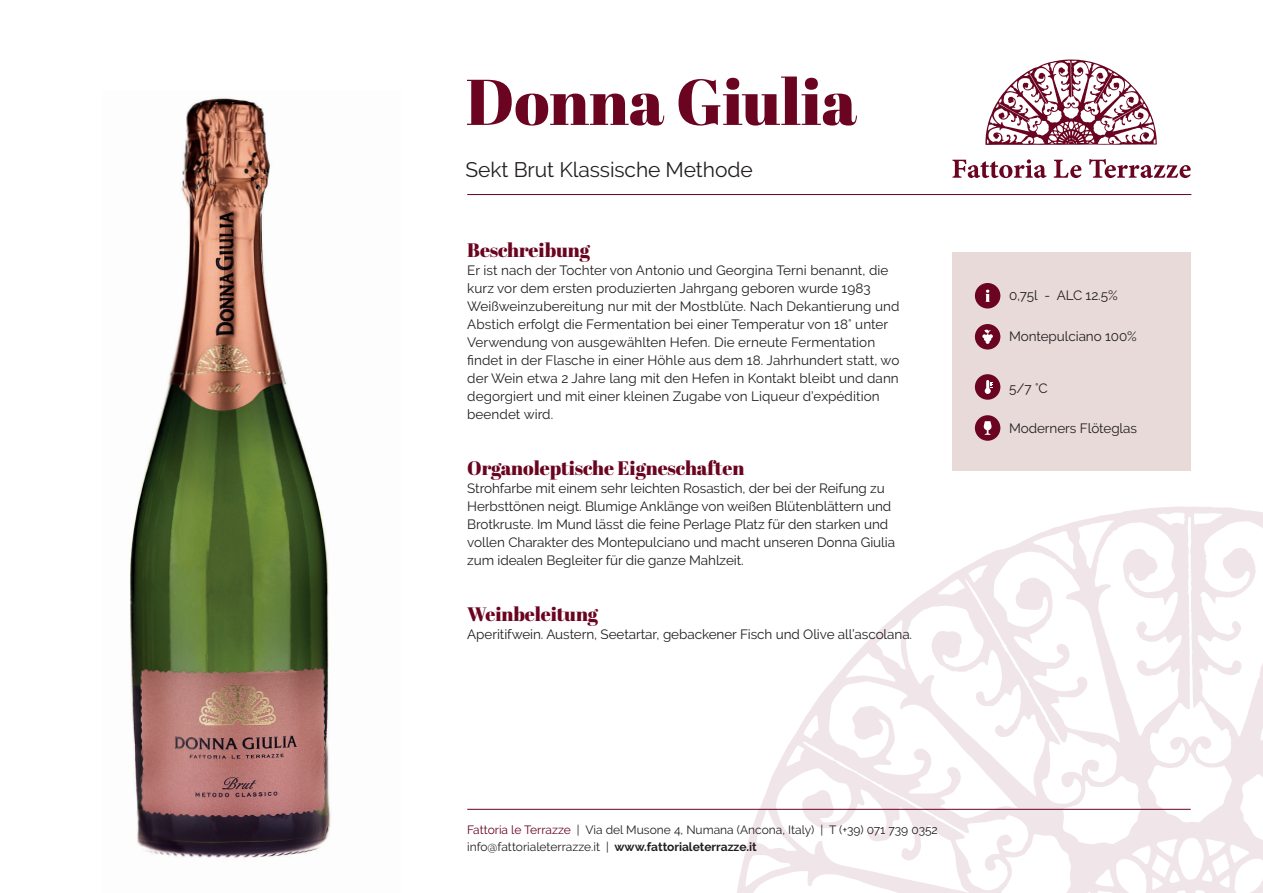
<style>
.page{position:relative;width:1263px;height:893px;background:#fff}
.page>*{position:absolute;margin:0;border:0;box-sizing:border-box;transform-origin:0 0}
.t1{font:64.5px "Abril Fatface";color:#6a0420}
.t2{font:21px "Raleway";letter-spacing:-.005em;color:#231f20}
.t3{font:19.5px "Abril Fatface";letter-spacing:-.005em;color:#6a0420}
.t4{font:13.5px/18px "Raleway";letter-spacing:-.005em;color:#231f20}
.t5{font:12px/16.5px "Raleway";color:#231f20}
.s1{color:#6a0420}
.s2{font-weight:700}
</style>
<div class="page">
<hr style="left:467px;top:194px;width:724px;height:1px;background:#6a0420">
<hr style="left:467px;top:809px;width:724px;height:1px;background:#6a0420">
<div style="left:952px;top:253px;width:239px;height:218px;background:#e8dad8"></div>
<svg style="left:985px;top:60px;width:172px;height:85px"></svg>
<svg style="left:952px;top:159px;width:94px;height:19px"></svg>
<svg style="left:1054px;top:160px;width:27px;height:18px"></svg>
<svg style="left:1089px;top:159px;width:102px;height:19px"></svg>
<div style="left:975px;top:283px;width:25px;height:25px;background:#6a0420;border-radius:50%"></div>
<svg style="left:985px;top:290px;width:5px;height:12px"></svg>
<div style="left:975px;top:374px;width:25px;height:26px;background:#6a0420;border-radius:50%"></div>
<svg style="left:985px;top:380px;width:8px;height:14px"></svg>
<div style="left:975px;top:415px;width:25px;height:26px;background:#6a0420;border-radius:50%"></div>
<svg style="left:984px;top:421px;width:7px;height:14px"></svg>
<div style="left:975px;top:324px;width:25px;height:26px;background:#6a0420;border-radius:50%"></div>
<svg style="left:982px;top:329px;width:11px;height:15px"></svg>
<svg style="left:732px;top:506px;width:531px;height:387px"></svg>
<img style="left:130px;top:98px;width:201px;height:760px">
<h1 class="t1" style="left:466px;top:57px;width:393px">Donna Giulia</h1>
<h2 class="t2" style="left:466px;top:157px;width:289px">Sekt Brut Klassische Methode</h2>
<h3 class="t3" style="left:467px;top:236px;width:124px">Beschreibung</h3>
<p class="t4" style="left:467px;top:261px;width:434px">Er ist nach der Tochter von Antonio und Georgina Terni benannt, die kurz vor dem ersten produzierten Jahrgang geboren wurde 1983<br>Weißweinzubereitung nur mit der Mostblüte. Nach Dekantierung und Abstich erfolgt die Fermentation bei einer Temperatur von 18° unter Verwendung von ausgewählten Hefen. Die erneute Fermentation findet in der Flasche in einer Höhle aus dem 18. Jahrhundert statt, wo der Wein etwa 2 Jahre lang mit den Hefen in Kontakt bleibt und dann degorgiert und mit einer kleinen Zugabe von Liqueur d’expédition beendet wird.</p>
<h3 class="t3" style="left:467px;top:454px;width:279px">Organoleptische Eigneschaften</h3>
<p class="t4" style="left:467px;top:479px;width:429px">Strohfarbe mit einem sehr leichten Rosastich, der bei der Reifung zu Herbsttönen neigt. Blumige Anklänge von weißen Blütenblättern und Brotkruste. Im Mund lässt die feine Perlage Platz für den starken und vollen Charakter des Montepulciano und macht unseren Donna Giulia zum idealen Begleiter für die ganze Mahlzeit.</p>
<h3 class="t3" style="left:467px;top:600px;width:132px">Weinbeleitung</h3>
<p class="t4" style="left:467px;top:625px;width:446px">Aperitifwein. Austern, Seetartar, gebackener Fisch und Olive all’ascolana.</p>
<p class="t4" style="left:1009px;top:286px;width:110px">0,75l - ALC 12.5%</p>
<p class="t4" style="left:1009px;top:327px;width:129px">Montepulciano 100%</p>
<p class="t4" style="left:1009px;top:379px;width:40px">5/7 °C</p>
<p class="t4" style="left:1009px;top:419px;width:129px">Moderners Flöteglas</p>
<p class="t5" style="left:467px;top:822px;width:472px"><span class="s1">Fattoria le Terrazze</span> | Via del Musone 4, Numana (Ancona, Italy) | T (+39) 071 739 0352 info@fattorialeterrazze.it | <span class="s2">www.fattorialeterrazze.it</span></p>
</div>
